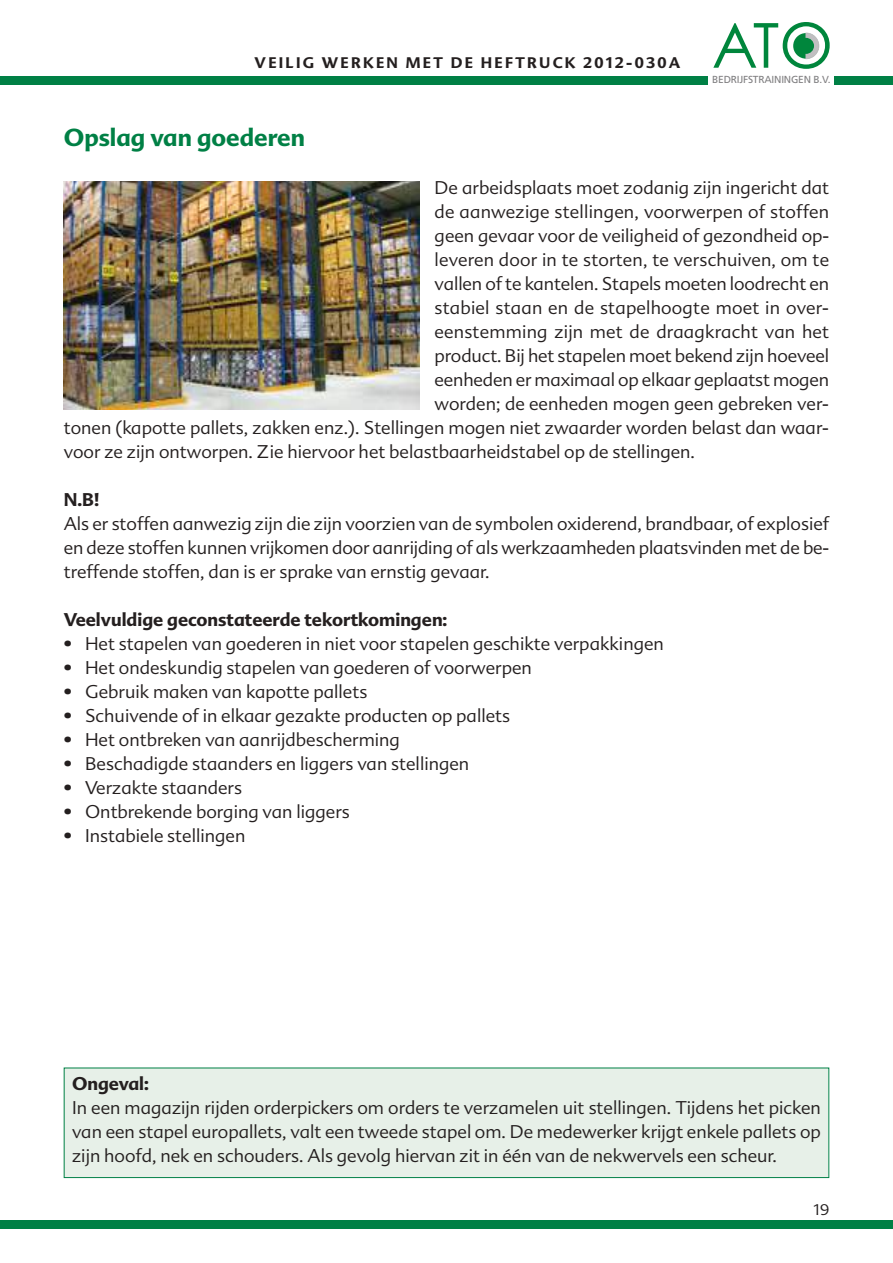
<style>
.page{position:relative;width:893px;height:1263px;background:#fff}
.page>*{position:absolute;margin:0;border:0;box-sizing:border-box;transform-origin:0 0}
.t1{font:700 24px "Advert";color:#008045}
.t2{font:300 18px/24px "Advert";color:#241f1f;text-align:justify}
.t3{font:700 18px "Advert";color:#241f1f}
.t4{font:700 15px "Advert";letter-spacing:.15em;color:#241f1f}
.t5{font:300 15px "Advert";color:#241f1f}
.t6{font:10.2px "Frutiger";letter-spacing:-.02em;color:#807f81}
</style>
<div class="page">
<div style="left:0;top:1220px;width:893px;height:9px;background:#008045"></div>
<div style="left:0;top:76px;width:893px;height:9px;background:#008045"></div>
<div style="left:708px;top:21px;width:125px;height:69px;background:#fff"></div>
<svg style="left:713px;top:22px;width:117px;height:47px"></svg>
<div style="left:65px;top:1068px;width:763px;height:109px;background:#e7f0e8"></div>
<div style="left:64px;top:1067px;width:765px;height:111px;border:1px solid #008045"></div>
<img style="left:64px;top:182px;width:356px;height:228px">
<p class="t4" style="left:255px;top:54px;width:427px">VEILIG WERKEN MET DE HEFTRUCK 2012-030A</p>
<h1 class="t1" style="left:64px;top:124px;width:243px">Opslag van goederen</h1>
<p class="t6" style="left:712px;top:76px;width:120px">BEDRIJFSTRAININGEN B.V.</p>
<p class="t2" style="left:435px;top:176px;width:396px">De arbeidsplaats moet zodanig zijn ingericht dat</p>
<p class="t2" style="left:435px;top:200px;width:396px">de aanwezige stellingen, voorwerpen of stoffen</p>
<p class="t2" style="left:435px;top:224px;width:396px">geen gevaar voor de veiligheid of gezondheid op-</p>
<p class="t2" style="left:435px;top:248px;width:396px">leveren door in te storten, te verschuiven, om te</p>
<p class="t2" style="left:435px;top:272px;width:396px">vallen of te kantelen. Stapels moeten loodrecht en</p>
<p class="t2" style="left:435px;top:296px;width:396px">stabiel staan en de stapelhoogte moet in over-</p>
<p class="t2" style="left:435px;top:320px;width:396px">eenstemming zijn met de draagkracht van het</p>
<p class="t2" style="left:435px;top:344px;width:396px">product. Bij het stapelen moet bekend zijn hoeveel</p>
<p class="t2" style="left:435px;top:368px;width:396px">eenheden er maximaal op elkaar geplaatst mogen</p>
<p class="t2" style="left:435px;top:392px;width:396px">worden; de eenheden mogen geen gebreken ver-</p>
<p class="t2" style="left:64px;top:416px;width:766px">tonen (kapotte pallets, zakken enz.). Stellingen mogen niet zwaarder worden belast dan waar-</p>
<p class="t2" style="left:64px;top:440px;width:633px">voor ze zijn ontworpen. Zie hiervoor het belastbaarheidstabel op de stellingen.</p>
<p class="t3" style="left:64px;top:489px;width:37px">N.B!</p>
<p class="t2" style="left:64px;top:512px;width:767px">Als er stoffen aanwezig zijn die zijn voorzien van de symbolen oxiderend, brandbaar, of explosief en deze stoffen kunnen vrijkomen door aanrijding of als werkzaamheden plaatsvinden met de be&shy;treffende stoffen, dan is er sprake van ernstig gevaar.</p>
<p class="t3" style="left:64px;top:609px;width:385px">Veelvuldige geconstateerde tekortkomingen:</p>
<p class="t2" style="left:64px;top:632px;width:602px">• Het stapelen van goederen in niet voor stapelen geschikte verpakkingen</p>
<p class="t2" style="left:64px;top:656px;width:470px">• Het ondeskundig stapelen van goederen of voorwerpen</p>
<p class="t2" style="left:64px;top:680px;width:305px">• Gebruik maken van kapotte pallets</p>
<p class="t2" style="left:64px;top:704px;width:448px">• Schuivende of in elkaar gezakte producten op pallets</p>
<p class="t2" style="left:64px;top:728px;width:338px">• Het ontbreken van aanrijdbescherming</p>
<p class="t2" style="left:64px;top:752px;width:407px">• Beschadigde staanders en liggers van stellingen</p>
<p class="t2" style="left:64px;top:776px;width:180px">• Verzakte staanders</p>
<p class="t2" style="left:64px;top:800px;width:288px">• Ontbrekende borging van liggers</p>
<p class="t2" style="left:64px;top:824px;width:183px">• Instabiele stellingen</p>
<p class="t3" style="left:72px;top:1073px;width:79px">Ongeval:</p>
<p class="t2" style="left:72px;top:1096px;width:750px">In een magazijn rijden orderpickers om orders te verzamelen uit stellingen. Tijdens het picken van een stapel europallets, valt een tweede stapel om. De medewerker krijgt enkele pallets op zijn hoofd, nek en schouders. Als gevolg hiervan zit in één van de nekwervels een scheur.</p>
<p class="t5" style="left:813px;top:1201px;width:17px">19</p>
</div>
